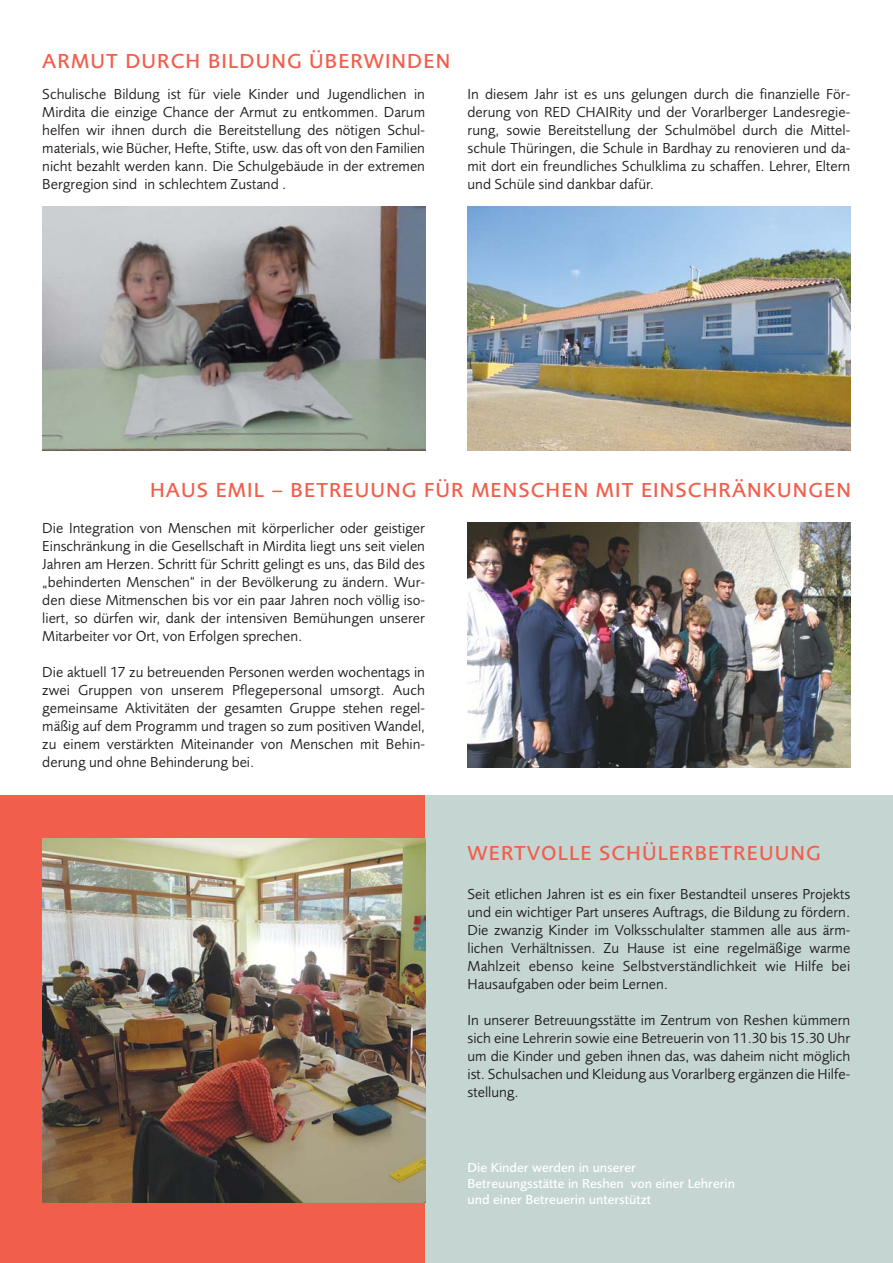
<style>
.page{position:relative;width:893px;height:1263px;background:#fff}
.page>*{position:absolute;margin:0;border:0;box-sizing:border-box;transform-origin:0 0}
.t1{font:500 21px "Foundry Sans";letter-spacing:.055em;color:#f15f4c}
.t2{font:15px/18px "Foundry Sans";color:#231f20;text-align:justify}
.t3{font:500 13.5px/16.2px "Foundry Sans";color:#fff}
</style>
<div class="page">
<div style="left:0;top:796px;width:893px;height:467px;background:#c5d6d2"></div>
<div style="left:0;top:796px;width:425px;height:467px;background:#f15f4c"></div>
<img style="left:42px;top:839px;width:383px;height:363px">
<img style="left:468px;top:523px;width:382px;height:244px">
<img style="left:42px;top:206px;width:383px;height:245px">
<img style="left:468px;top:206px;width:382px;height:245px">
<h1 class="t1" style="left:42px;top:53px;width:409px">ARMUT DURCH BILDUNG ÜBERWINDEN</h1>
<p class="t2" style="left:42px;top:86px;width:384px">Schulische Bildung ist für viele Kinder und Jugendlichen in Mirdita die einzige Chance der Armut zu entkommen. Darum helfen wir ihnen durch die Bereitstellung des nötigen Schul&shy;materials, wie Bücher, Hefte, Stifte, usw. das oft von den Familien nicht bezahlt werden kann. Die Schulgebäude in der extremen Bergregion sind in schlechtem Zustand .</p>
<p class="t2" style="left:468px;top:86px;width:384px">In diesem Jahr ist es uns gelungen durch die finanzielle För&shy;derung von RED CHAIRity und der Vorarlberger Landesregie&shy;rung, sowie Bereitstellung der Schulmöbel durch die Mittel&shy;schule Thüringen, die Schule in Bardhay zu renovieren und da&shy;mit dort ein freundliches Schulklima zu schaffen. Lehrer, Eltern und Schüle sind dankbar dafür.</p>
<h1 class="t1" style="left:150px;top:482px;width:702px">HAUS EMIL – BETREUUNG FÜR MENSCHEN MIT EINSCHRÄNKUNGEN</h1>
<p class="t2" style="left:42px;top:520px;width:384px">Die Integration von Menschen mit körperlicher oder geistiger Einschränkung in die Gesellschaft in Mirdita liegt uns seit vielen Jahren am Herzen. Schritt für Schritt gelingt es uns, das Bild des „behinderten Menschen“ in der Bevölkerung zu ändern. Wur&shy;den diese Mitmenschen bis vor ein paar Jahren noch völlig iso&shy;liert, so dürfen wir, dank der intensiven Bemühungen unserer Mitarbeiter vor Ort, von Erfolgen sprechen.</p>
<p class="t2" style="left:42px;top:664px;width:384px">Die aktuell 17 zu betreuenden Personen werden wochentags in zwei Gruppen von unserem Pflegepersonal umsorgt. Auch gemeinsame Aktivitäten der gesamten Gruppe stehen regel&shy;mäßig auf dem Programm und tragen so zum positiven Wandel, zu einem verstärkten Miteinander von Menschen mit Behin&shy;derung und ohne Behinderung bei.</p>
<h1 class="t1" style="left:468px;top:845px;width:355px">WERTVOLLE SCHÜLERBETREUUNG</h1>
<p class="t2" style="left:468px;top:886px;width:384px">Seit etlichen Jahren ist es ein fixer Bestandteil unseres Projekts und ein wichtiger Part unseres Auftrags, die Bildung zu fördern.<br>Die zwanzig Kinder im Volksschulalter stammen alle aus ärm&shy;lichen Verhältnissen. Zu Hause ist eine regelmäßige warme Mahlzeit ebenso keine Selbstverständlichkeit wie Hilfe bei Hausaufgaben oder beim Lernen.</p>
<p class="t2" style="left:468px;top:1012px;width:384px">In unserer Betreuungsstätte im Zentrum von Reshen kümmern sich eine Lehrerin sowie eine Betreuerin von 11.30 bis 15.30 Uhr um die Kinder und geben ihnen das, was daheim nicht möglich ist. Schulsachen und Kleidung aus Vorarlberg ergänzen die Hilfe&shy;stellung.</p>
<p class="t3" style="left:468px;top:1160px;width:269px">Die Kinder werden in unserer<br>Betreuungsstätte in Reshen von einer Lehrerin und einer Betreuerin unterstützt</p>
</div>
